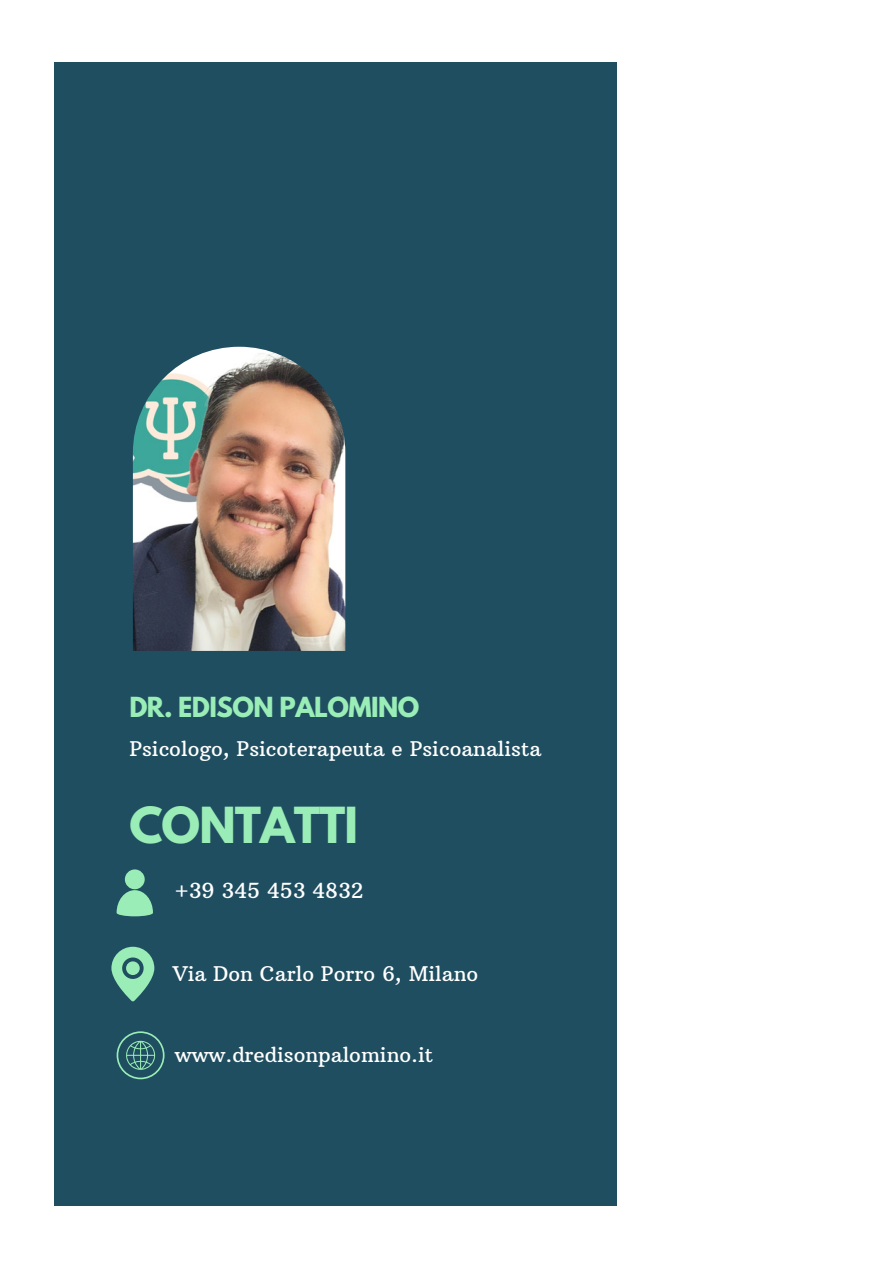
<style>
.page{position:relative;width:894px;height:1264px;background:#fff}
.page>*{position:absolute;margin:0;border:0;box-sizing:border-box;transform-origin:0 0}
.t1{font:700 43.95px "League Spartan";letter-spacing:-.02em;color:#9aedb6}
.t2{font:700 24.45px "League Spartan";letter-spacing:-.02em;color:#9aedb6}
.t3{font:21.15px "Arbutus Slab";color:#fff}
.t4{font:20.55px "Arbutus Slab";color:#fff}
</style>
<div class="page">
<div style="left:54px;top:62px;width:563px;height:1143px;background:#1f4e60"></div>
<svg style="left:117px;top:869px;width:36px;height:47px"></svg>
<svg style="left:111px;top:946px;width:43px;height:55px"></svg>
<svg style="left:117px;top:1031px;width:47px;height:48px"></svg>
<img style="left:133px;top:347px;width:212px;height:303px">
<p class="t2" style="left:129px;top:695px;width:291px">DR. EDISON PALOMINO</p>
<p class="t4" style="left:129px;top:736px;width:413px">Psicologo, Psicoterapeuta e Psicoanalista</p>
<h1 class="t1" style="left:129px;top:803px;width:230px">CONTATTI</h1>
<h2 class="t3" style="left:175px;top:877px;width:190px">+39 345 453 4832</h2>
<p class="t4" style="left:173px;top:960px;width:307px">Via Don Carlo Porro 6, Milano</p>
<p class="t4" style="left:175px;top:1041px;width:260px">www.dredisonpalomino.it</p>
</div>
